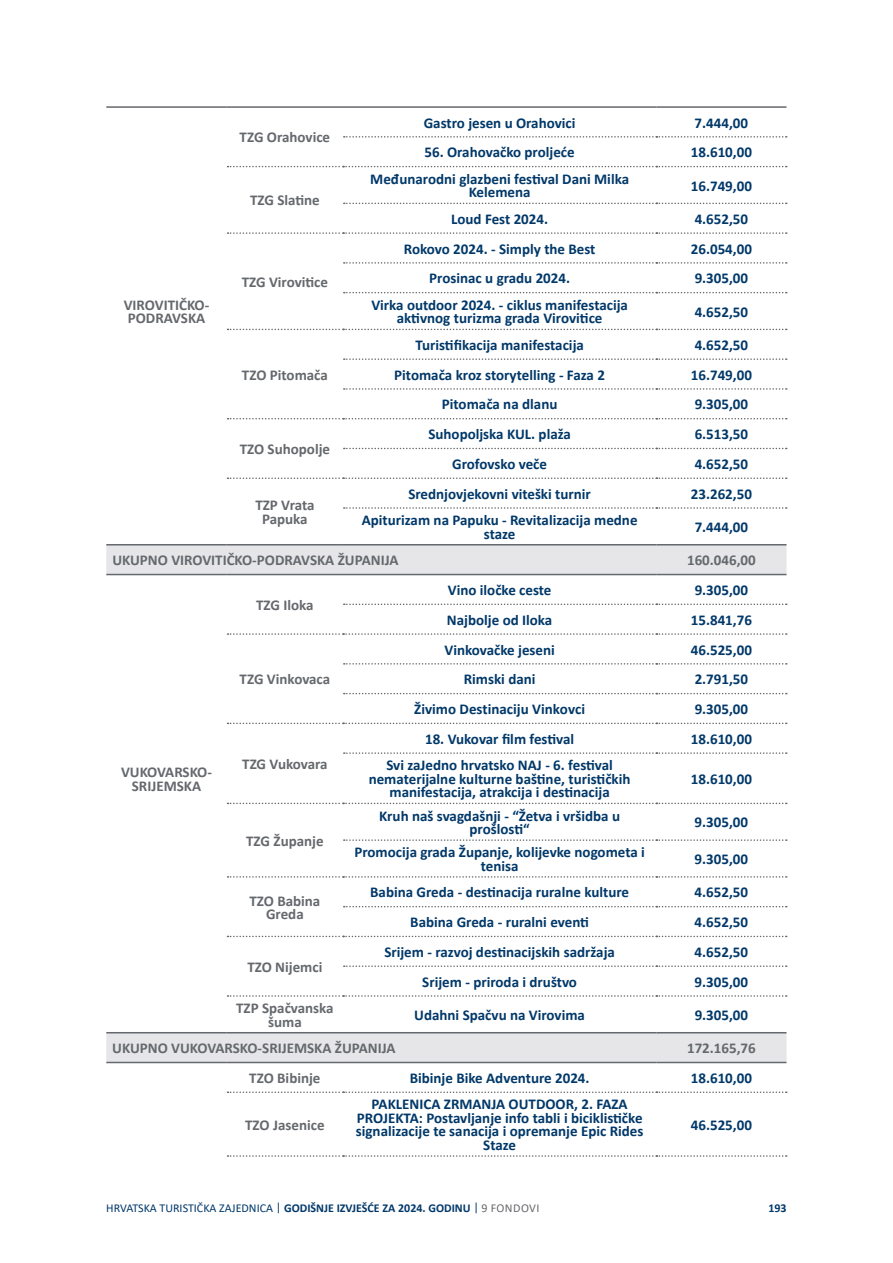
<style>
.page{position:relative;width:893px;height:1263px;background:#fff}
.page>*{position:absolute;margin:0;border:0;box-sizing:border-box;transform-origin:0 0}
.t1{font:700 15px/13.5px "Calibri";color:#003869;text-align:center}
.t2{font:700 15px/13.5px "Calibri";color:#65686c;text-align:center}
.t3{font:12px "Calibri";color:#003869}
.t4{font:700 12px "Calibri";color:#003869}
.s1{font-weight:700}
.s2{color:#65686c}
</style>
<div class="page">
<svg style="left:106px;top:545px;width:680px;height:517px"></svg>
<hr style="left:106px;top:106px;width:121px;height:2px;background:#65686c">
<hr style="left:227px;top:106px;width:116px;height:2px;background:#65686c">
<hr style="left:343px;top:106px;width:313px;height:2px;background:#65686c">
<hr style="left:656px;top:106px;width:130px;height:2px;background:#65686c">
<hr style="left:106px;top:544px;width:121px;height:1px;background:#65686c">
<hr style="left:227px;top:544px;width:116px;height:1px;background:#65686c">
<hr style="left:343px;top:544px;width:313px;height:1px;background:#65686c">
<hr style="left:656px;top:544px;width:130px;height:1px;background:#65686c">
<hr style="left:106px;top:574px;width:121px;height:1px;background:#65686c">
<hr style="left:227px;top:574px;width:116px;height:1px;background:#65686c">
<hr style="left:343px;top:574px;width:313px;height:1px;background:#65686c">
<hr style="left:656px;top:574px;width:130px;height:1px;background:#65686c">
<hr style="left:106px;top:1032px;width:121px;height:1px;background:#65686c">
<hr style="left:227px;top:1032px;width:116px;height:1px;background:#65686c">
<hr style="left:343px;top:1032px;width:313px;height:1px;background:#65686c">
<hr style="left:656px;top:1032px;width:130px;height:1px;background:#65686c">
<hr style="left:106px;top:1062px;width:121px;height:1px;background:#65686c">
<hr style="left:227px;top:1062px;width:116px;height:1px;background:#65686c">
<hr style="left:343px;top:1062px;width:313px;height:1px;background:#65686c">
<hr style="left:656px;top:1062px;width:130px;height:1px;background:#65686c">
<svg style="left:344px;top:603px;width:443px;height:2px"></svg>
<svg style="left:344px;top:663px;width:443px;height:2px"></svg>
<svg style="left:344px;top:693px;width:443px;height:1px"></svg>
<svg style="left:344px;top:752px;width:443px;height:2px"></svg>
<svg style="left:344px;top:839px;width:443px;height:2px"></svg>
<svg style="left:344px;top:906px;width:443px;height:1px"></svg>
<svg style="left:344px;top:965px;width:443px;height:2px"></svg>
<svg style="left:228px;top:633px;width:559px;height:2px"></svg>
<svg style="left:228px;top:723px;width:559px;height:1px"></svg>
<svg style="left:228px;top:803px;width:559px;height:1px"></svg>
<svg style="left:228px;top:876px;width:559px;height:2px"></svg>
<svg style="left:228px;top:936px;width:559px;height:1px"></svg>
<svg style="left:228px;top:995px;width:559px;height:2px"></svg>
<svg style="left:344px;top:136px;width:443px;height:2px"></svg>
<svg style="left:344px;top:203px;width:443px;height:1px"></svg>
<svg style="left:344px;top:262px;width:443px;height:2px"></svg>
<svg style="left:344px;top:292px;width:443px;height:1px"></svg>
<svg style="left:344px;top:358px;width:443px;height:2px"></svg>
<svg style="left:344px;top:388px;width:443px;height:2px"></svg>
<svg style="left:344px;top:448px;width:443px;height:1px"></svg>
<svg style="left:344px;top:507px;width:443px;height:2px"></svg>
<svg style="left:228px;top:166px;width:559px;height:1px"></svg>
<svg style="left:228px;top:232px;width:559px;height:2px"></svg>
<svg style="left:228px;top:329px;width:559px;height:1px"></svg>
<svg style="left:228px;top:418px;width:559px;height:1px"></svg>
<svg style="left:228px;top:477px;width:559px;height:2px"></svg>
<svg style="left:228px;top:1091px;width:559px;height:2px"></svg>
<svg style="left:228px;top:1155px;width:559px;height:2px"></svg>
<p class="t2" style="left:240px;top:131px;width:92px">TZG Orahovice</p>
<p class="t2" style="left:250px;top:194px;width:71px">TZG Slatine</p>
<p class="t2" style="left:242px;top:275px;width:88px">TZG Virovitice</p>
<p class="t1" style="left:424px;top:116px;width:153px">Gastro jesen u Orahovici</p>
<p class="t1" style="left:695px;top:116px;width:55px">7.444,00</p>
<p class="t1" style="left:425px;top:145px;width:152px">56. Orahovačko proljeće</p>
<p class="t1" style="left:691px;top:145px;width:63px">18.610,00</p>
<p class="t1" style="left:370px;top:172px;width:260px">Međunarodni glazbeni festival Dani Milka<br>Kelemena</p>
<p class="t1" style="left:691px;top:179px;width:63px">16.749,00</p>
<p class="t1" style="left:451px;top:212px;width:98px">Loud Fest 2024.</p>
<p class="t1" style="left:695px;top:212px;width:55px">4.652,50</p>
<p class="t1" style="left:404px;top:242px;width:193px">Rokovo 2024. - Simply the Best</p>
<p class="t1" style="left:691px;top:242px;width:63px">26.054,00</p>
<p class="t1" style="left:429px;top:271px;width:142px">Prosinac u gradu 2024.</p>
<p class="t1" style="left:695px;top:271px;width:55px">9.305,00</p>
<p class="t2" style="left:124px;top:298px;width:87px;text-align:left">VIROVITIČKO-<br>PODRAVSKA</p>
<p class="t1" style="left:371px;top:298px;width:258px">Virka outdoor 2024. - ciklus manifestacija aktivnog turizma grada Virovitice</p>
<p class="t1" style="left:695px;top:305px;width:55px">4.652,50</p>
<p class="t2" style="left:242px;top:368px;width:87px">TZO Pitomača</p>
<p class="t2" style="left:240px;top:442px;width:92px">TZO Suhopolje</p>
<p class="t1" style="left:415px;top:338px;width:170px">Turistifikacija manifestacija</p>
<p class="t1" style="left:695px;top:338px;width:55px">4.652,50</p>
<p class="t1" style="left:394px;top:368px;width:212px">Pitomača kroz storytelling - Faza 2</p>
<p class="t1" style="left:691px;top:368px;width:63px">16.749,00</p>
<p class="t1" style="left:442px;top:397px;width:117px">Pitomača na dlanu</p>
<p class="t1" style="left:695px;top:397px;width:55px">9.305,00</p>
<p class="t1" style="left:428px;top:427px;width:144px">Suhopoljska KUL. plaža</p>
<p class="t1" style="left:695px;top:427px;width:55px">6.513,50</p>
<p class="t1" style="left:452px;top:457px;width:96px">Grofovsko veče</p>
<p class="t1" style="left:695px;top:457px;width:55px">4.652,50</p>
<p class="t1" style="left:408px;top:487px;width:184px">Srednjovjekovni viteški turnir</p>
<p class="t1" style="left:691px;top:487px;width:63px">23.262,50</p>
<p class="t1" style="left:362px;top:513px;width:277px">Apiturizam na Papuku - Revitalizacija medne staze</p>
<p class="t1" style="left:695px;top:520px;width:55px">7.444,00</p>
<p class="t2" style="left:112px;top:553px;width:288px">UKUPNO VIROVITIČKO-PODRAVSKA ŽUPANIJA</p>
<p class="t2" style="left:687px;top:553px;width:70px">160.046,00</p>
<p class="t2" style="left:256px;top:598px;width:59px">TZG Iloka</p>
<p class="t2" style="left:255px;top:498px;width:61px">TZP Vrata<br>Papuka</p>
<p class="t1" style="left:448px;top:583px;width:105px">Vino iločke ceste</p>
<p class="t1" style="left:695px;top:583px;width:55px">9.305,00</p>
<p class="t1" style="left:447px;top:613px;width:107px">Najbolje od Iloka</p>
<p class="t1" style="left:691px;top:613px;width:63px">15.841,76</p>
<p class="t2" style="left:240px;top:672px;width:92px">TZG Vinkovaca</p>
<p class="t1" style="left:444px;top:643px;width:112px">Vinkovačke jeseni</p>
<p class="t1" style="left:691px;top:643px;width:63px">46.525,00</p>
<p class="t1" style="left:464px;top:672px;width:73px">Rimski dani</p>
<p class="t1" style="left:695px;top:672px;width:55px">2.791,50</p>
<p class="t1" style="left:414px;top:702px;width:172px">Živimo Destinaciju Vinkovci</p>
<p class="t1" style="left:695px;top:702px;width:55px">9.305,00</p>
<p class="t1" style="left:425px;top:732px;width:151px">18. Vukovar film festival</p>
<p class="t1" style="left:691px;top:732px;width:63px">18.610,00</p>
<p class="t2" style="left:242px;top:757px;width:87px">TZG Vukovara</p>
<p class="t2" style="left:121px;top:765px;width:92px">VUKOVARSKO-<br>SRIJEMSKA</p>
<p class="t1" style="left:369px;top:758px;width:263px">Svi zaJedno hrvatsko NAJ - 6. festival nematerijalne kulturne baštine, turističkih manifestacija, atrakcija i destinacija</p>
<p class="t1" style="left:691px;top:772px;width:63px">18.610,00</p>
<p class="t2" style="left:246px;top:834px;width:79px">TZG Županje</p>
<p class="t2" style="left:249px;top:893px;width:72px">TZO Babina<br>Greda</p>
<p class="t2" style="left:247px;top:960px;width:77px">TZO Nijemci</p>
<p class="t1" style="left:379px;top:809px;width:242px">Kruh naš svagdašnji - “Žetva i vršidba u prošlosti“</p>
<p class="t1" style="left:695px;top:815px;width:55px">9.305,00</p>
<p class="t1" style="left:354px;top:845px;width:292px">Promocija grada Županje, kolijevke nogometa i tenisa</p>
<p class="t1" style="left:695px;top:852px;width:55px">9.305,00</p>
<p class="t1" style="left:370px;top:885px;width:260px">Babina Greda - destinacija ruralne kulture</p>
<p class="t1" style="left:695px;top:885px;width:55px">4.652,50</p>
<p class="t1" style="left:410px;top:915px;width:180px">Babina Greda - ruralni eventi</p>
<p class="t1" style="left:695px;top:915px;width:55px">4.652,50</p>
<p class="t1" style="left:384px;top:945px;width:232px">Srijem - razvoj destinacijskih sadržaja</p>
<p class="t1" style="left:695px;top:945px;width:55px">4.652,50</p>
<p class="t1" style="left:422px;top:975px;width:156px">Srijem - priroda i društvo</p>
<p class="t1" style="left:695px;top:975px;width:55px">9.305,00</p>
<p class="t2" style="left:236px;top:1001px;width:99px">TZP Spačvanska šuma</p>
<p class="t1" style="left:414px;top:1008px;width:172px">Udahni Spačvu na Virovima</p>
<p class="t1" style="left:695px;top:1008px;width:55px">9.305,00</p>
<p class="t2" style="left:112px;top:1041px;width:285px">UKUPNO VUKOVARSKO-SRIJEMSKA ŽUPANIJA</p>
<p class="t2" style="left:687px;top:1041px;width:70px">172.165,76</p>
<p class="t2" style="left:249px;top:1071px;width:73px">TZO Bibinje</p>
<p class="t1" style="left:410px;top:1071px;width:181px">Bibinje Bike Adventure 2024.</p>
<p class="t1" style="left:691px;top:1071px;width:63px">18.610,00</p>
<p class="t2" style="left:245px;top:1118px;width:81px">TZO Jasenice</p>
<p class="t1" style="left:356px;top:1097px;width:289px">PAKLENICA ZRMANJA OUTDOOR, 2. FAZA PROJEKTA: Postavljanje info tabli i biciklističke signalizacije te sanacija i opremanje Epic Rides Staze</p>
<p class="t1" style="left:691px;top:1118px;width:63px">46.525,00</p>
<p class="t3" style="left:106px;top:1199px;width:435px">HRVATSKA TURISTIČKA ZAJEDNICA | <span class="s1">GODIŠNJE IZVJEŠĆE ZA 2024. GODINU</span> | <span class="s2">9 FONDOVI</span></p>
<p class="t4" style="left:768px;top:1199px;width:20px">193</p>
</div>
